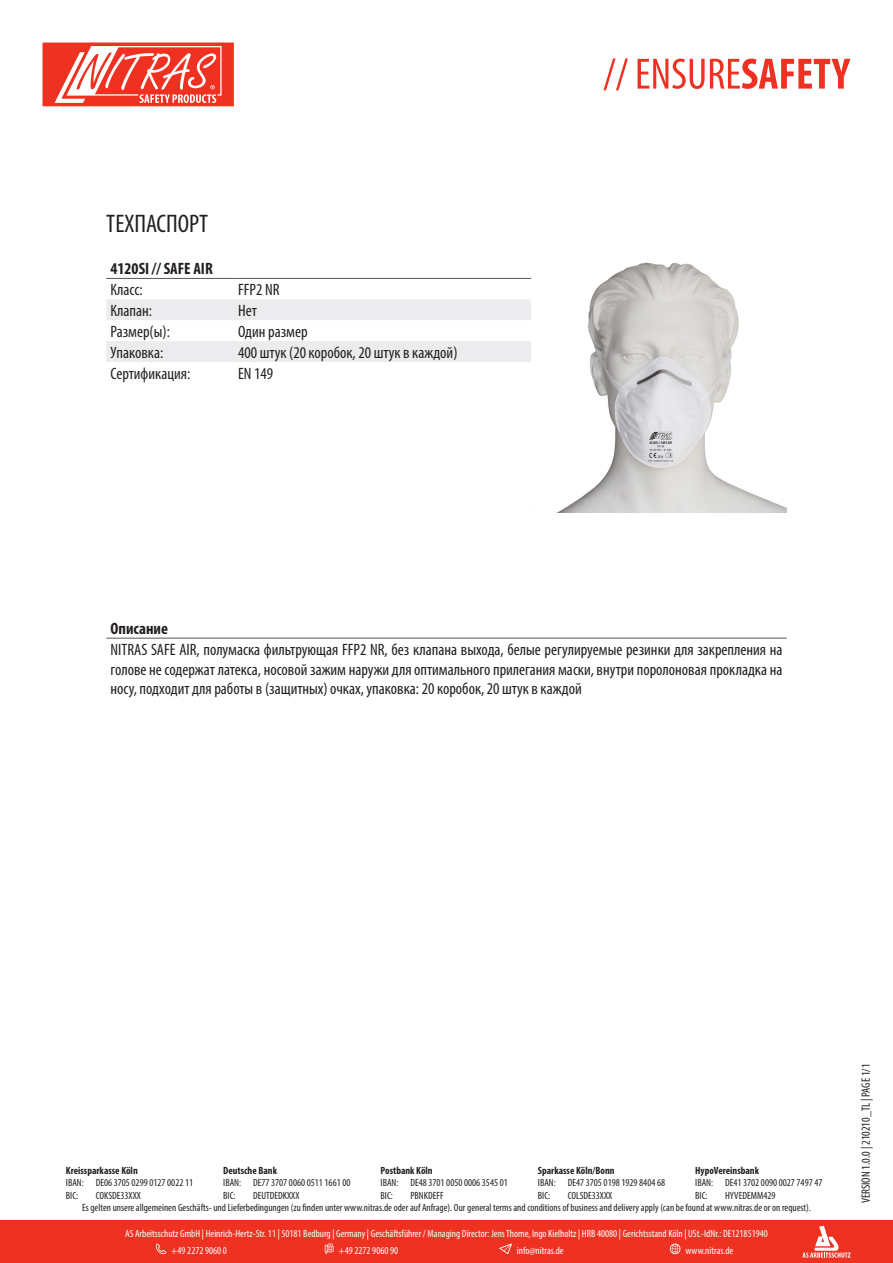
<style>
.page{position:relative;width:893px;height:1263px;background:#fff}
.page>*{position:absolute;margin:0;border:0;box-sizing:border-box;transform-origin:0 0}
.t1{font:condensed 25.5px "Myriad Pro";color:#231f20}
.t2{font:condensed 16.5px/19.8px "Myriad Pro";color:#231f20;text-align:justify}
.t3{font:700 condensed 16.5px "Myriad Pro";color:#231f20}
.t4{font:condensed 12px "Myriad Pro";color:#231f20}
.t5{font:condensed 10.5px/12.6px "Myriad Pro";color:#231f20}
.t6{font:condensed 10.5px/17px "Myriad Pro";color:#fff}
.t7{font:700 condensed 10.5px "Myriad Pro";color:#231f20}
</style>
<div class="page">
<svg style="left:603px;top:58px;width:247px;height:32px"></svg>
<svg style="left:43px;top:43px;width:191px;height:63px"></svg>
<div style="left:0;top:1220px;width:893px;height:43px;background:#ef3122"></div>
<svg style="left:802px;top:1226px;width:48px;height:32px"></svg>
<svg style="left:156px;top:1243px;width:10px;height:11px"></svg>
<svg style="left:325px;top:1243px;width:9px;height:11px"></svg>
<svg style="left:499px;top:1243px;width:13px;height:11px"></svg>
<svg style="left:670px;top:1243px;width:10px;height:11px"></svg>
<svg style="left:106px;top:299px;width:425px;height:63px"></svg>
<hr style="left:106px;top:278px;width:128px;height:1px;background:#57585a">
<hr style="left:234px;top:278px;width:297px;height:1px;background:#57585a">
<img style="left:557px;top:262px;width:230px;height:251px">
<hr style="left:106px;top:638px;width:681px;height:1px;background:#57585a">
<p class="t1" style="left:106px;top:208px;width:103px">ТЕХПАСПОРТ</p>
<p class="t3" style="left:111px;top:258px;width:104px">4120SI // SAFE AIR</p>
<p class="t2" style="left:111px;top:279px;width:34px">Класс:</p>
<p class="t2" style="left:238px;top:279px;width:43px">FFP2 NR</p>
<p class="t2" style="left:111px;top:300px;width:43px">Клапан:</p>
<p class="t2" style="left:238px;top:300px;width:20px">Нет</p>
<p class="t2" style="left:111px;top:321px;width:61px">Размер(ы):</p>
<p class="t2" style="left:238px;top:321px;width:71px">Один размер</p>
<p class="t2" style="left:111px;top:342px;width:54px">Упаковка:</p>
<p class="t2" style="left:238px;top:342px;width:221px">400 штук (20 коробок, 20 штук в каждой)</p>
<p class="t2" style="left:111px;top:363px;width:81px">Сертификация:</p>
<p class="t2" style="left:238px;top:363px;width:37px">EN 149</p>
<p class="t3" style="left:111px;top:618px;width:59px">Описание</p>
<p class="t2" style="left:111px;top:639px;width:673px">NITRAS SAFE AIR, полумаска фильтрующая FFP2 NR, без клапана выхода, белые регулируемые резинки для закрепления на голове не содержат латекса, носовой зажим наружи для оптимального прилегания маски, внутри поролоновая прокладка на носу, подходит для работы в (защитных) очках, упаковка: 20 коробок, 20 штук в каждой</p>
<p class="t7" style="left:66px;top:1164px;width:73px">Kreissparkasse Köln</p>
<p class="t7" style="left:223px;top:1164px;width:55px">Deutsche Bank</p>
<p class="t7" style="left:381px;top:1164px;width:54px">Postbank Köln</p>
<p class="t7" style="left:538px;top:1164px;width:78px">Sparkasse Köln/Bonn</p>
<p class="t7" style="left:695px;top:1164px;width:65px">HypoVereinsbank</p>
<p class="t5" style="left:66px;top:1176px;width:19px">IBAN:<br>BIC:</p>
<p class="t5" style="left:96px;top:1176px;width:99px">DE06 3705 0299 0127 0022 11<br>COKSDE33XXX</p>
<p class="t5" style="left:223px;top:1176px;width:19px">IBAN:<br>BIC:</p>
<p class="t5" style="left:253px;top:1176px;width:99px">DE77 3707 0060 0511 1661 00<br>DEUTDEDKXXX</p>
<p class="t5" style="left:381px;top:1176px;width:19px">IBAN:<br>BIC:</p>
<p class="t5" style="left:410px;top:1176px;width:99px">DE48 3701 0050 0006 3545 01<br>PBNKDEFF</p>
<p class="t5" style="left:538px;top:1176px;width:19px">IBAN:<br>BIC:</p>
<p class="t5" style="left:568px;top:1176px;width:99px">DE47 3705 0198 1929 8404 68<br>COLSDE33XXX</p>
<p class="t5" style="left:695px;top:1176px;width:19px">IBAN:<br>BIC:</p>
<p class="t5" style="left:725px;top:1176px;width:99px">DE41 3702 0090 0027 7497 47</p>
<p class="t5" style="left:725px;top:1189px;width:52px">HYVEDEMM429</p>
<p class="t5" style="left:82px;top:1201px;width:730px">Es gelten unsere allgemeinen Geschäfts- und Lieferbedingungen (zu finden unter www.nitras.de oder auf Anfrage). Our general terms and conditions of business and delivery apply (can be found at www.nitras.de or on request).</p>
<p class="t6" style="left:171px;top:1225px;width:598px;text-indent:-46px">AS Arbeitsschutz GmbH | Heinrich-Hertz-Str. 11 | 50181 Bedburg | Germany | Geschäftsführer / Managing Director: Jens Thome, Ingo Kielholtz | HRB 40080 | Gerichtsstand Köln | USt.-IdNr.: DE121851940 +49 2272 9060 0</p>
<p class="t6" style="left:338px;top:1242px;width:61px">+49 2272 9060 90</p>
<p class="t6" style="left:517px;top:1242px;width:48px">info@nitras.de</p>
<p class="t6" style="left:685px;top:1242px;width:49px">www.nitras.de</p>
<p class="t4" style="left:859px;top:1203px;width:141px;rotate:-90deg">VERSION 1.0.0 | 210210_TL | PAGE 1/1</p>
</div>
